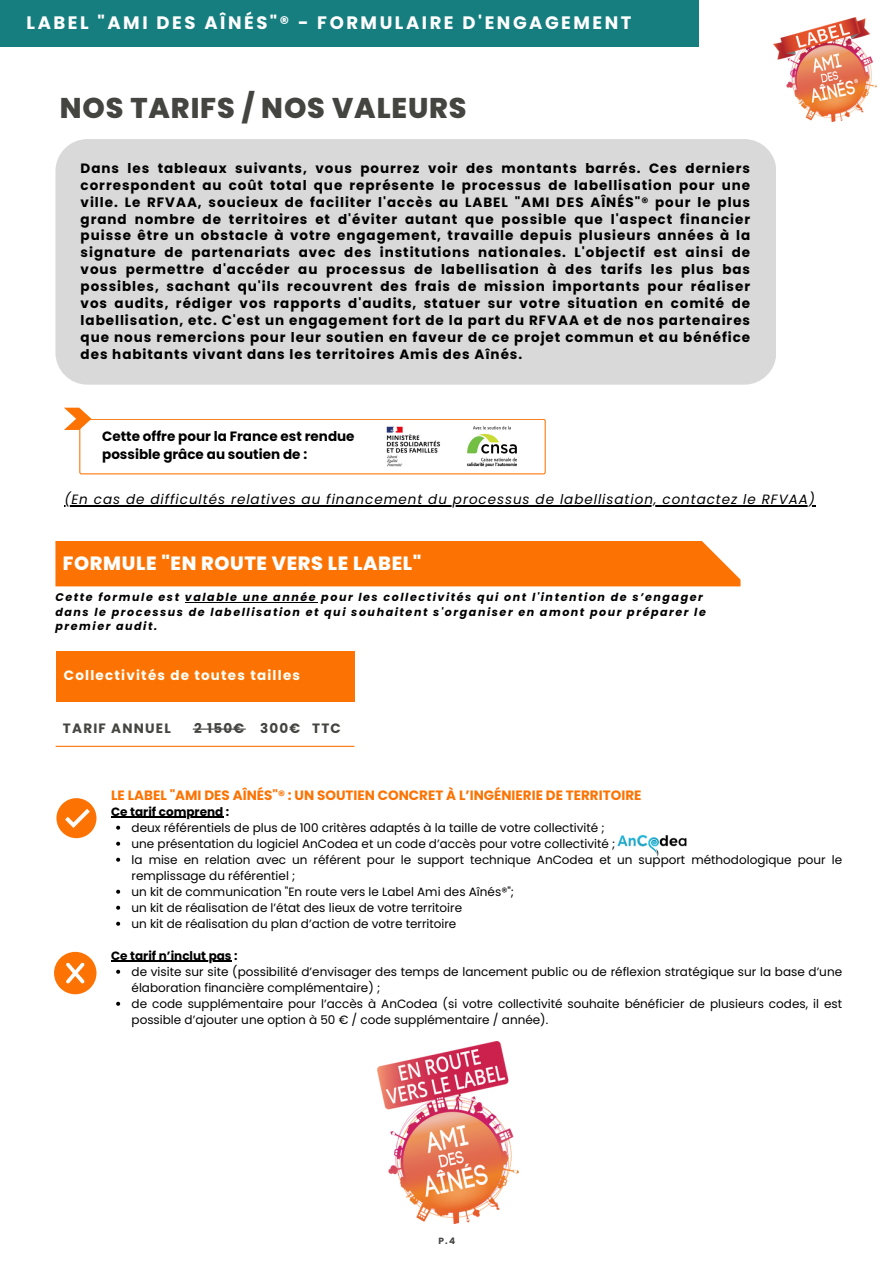
<style>
.page{position:relative;width:894px;height:1264px;background:#fff}
.page>*{position:absolute;margin:0;border:0;box-sizing:border-box;transform-origin:0 0}
.t1{font:800 28.5px "Poppins";letter-spacing:.03em;color:#444440}
.t2{font:800 19.2px "Poppins";letter-spacing:.03em;color:#fff}
.t3{font:700 18px "Poppins";letter-spacing:.14em;color:#fff}
.t4{font:700 13.5px/16.8px "Poppins";color:#000}
.t5{font:italic 13.5px "Poppins";letter-spacing:.07em;color:#000}
.t6{font:700 13.5px "Poppins";color:#fc7303}
.t7{font:700 13.5px "Poppins";letter-spacing:.09em;color:#fffff8}
.t8{font:700 13.5px "Poppins";letter-spacing:.09em;color:#444440}
.t9{font:12px/16px "Poppins";color:#000}
.t10{font:700 12px "Poppins";color:#000}
.t11{font:italic 700 11.1px/14.7px "Poppins";letter-spacing:.14em;color:#000}
.t12{font:700 9px "Poppins";color:#444440}
.s1{font-weight:700}
</style>
<div class="page">
<div style="left:0;top:0;width:697px;height:47px;background:#177e80"></div>
<div style="left:56px;top:798px;width:40px;height:40px;background:#fc7303;border-radius:50%"></div>
<svg style="left:65px;top:809px;width:25px;height:19px"></svg>
<div style="left:54px;top:951px;width:42px;height:43px;background:#fc7303;border-radius:50%"></div>
<svg style="left:66px;top:962px;width:19px;height:21px"></svg>
<img style="left:773px;top:17px;width:103px;height:105px">
<div style="left:55px;top:541px;width:685px;height:45px;background:#fc7303"></div>
<div style="left:56px;top:651px;width:298px;height:50px;background:#fc7303"></div>
<hr style="left:56px;top:745px;width:298px;height:2px;background:#fc7303">
<hr style="left:111px;top:816px;width:112px;height:1px;background:#000">
<svg style="left:116px;top:825px;width:4px;height:4px"></svg>
<svg style="left:116px;top:841px;width:4px;height:4px"></svg>
<svg style="left:116px;top:857px;width:4px;height:4px"></svg>
<svg style="left:116px;top:889px;width:4px;height:4px"></svg>
<svg style="left:116px;top:905px;width:4px;height:4px"></svg>
<svg style="left:116px;top:921px;width:4px;height:4px"></svg>
<hr style="left:111px;top:960px;width:120px;height:1px;background:#000">
<svg style="left:116px;top:969px;width:4px;height:4px"></svg>
<svg style="left:116px;top:1001px;width:4px;height:4px"></svg>
<img style="left:617px;top:834px;width:70px;height:23px">
<hr style="left:193px;top:728px;width:52px;height:1px;background:#444440">
<svg style="left:64px;top:407px;width:481px;height:67px"></svg>
<img style="left:377px;top:1041px;width:141px;height:182px">
<div style="left:55px;top:139px;width:721px;height:245px;background:#d9d9d9;border-radius:32px"></div>
<hr style="left:185px;top:601px;width:132px;height:1px;background:#000">
<hr style="left:64px;top:505px;width:751px;height:1px;background:#000">
<h4 class="t3" style="left:27px;top:10px;width:606px">LABEL "AMI DES AÎNÉS"® - FORMULAIRE D'ENGAGEMENT</h4>
<h3 class="t1" style="left:60px;top:88px;width:408px">NOS TARIFS / NOS VALEURS</h3>
<p class="t4" style="left:81px;top:160px;width:671px;text-align:justify">Dans les tableaux suivants, vous pourrez voir des montants barrés. Ces derniers correspondent au coût total que représente le processus de labellisation pour une ville. Le RFVAA, soucieux de faciliter l'accès au LABEL "AMI DES AÎNÉS"® pour le plus grand nombre de territoires et d'éviter autant que possible que l'aspect financier puisse être un obstacle à votre engagement, travaille depuis plusieurs années à la signature de partenariats avec des institutions nationales. L'objectif est ainsi de vous permettre d'accéder au processus de labellisation à des tarifs les plus bas possibles, sachant qu'ils recouvrent des frais de mission importants pour réaliser vos audits, rédiger vos rapports d'audits, statuer sur votre situation en comité de labellisation, etc. C'est un engagement fort de la part du RFVAA et de nos partenaires que nous remercions pour leur soutien en faveur de ce projet commun et au bénéfice des habitants vivant dans les territoires Amis des Aînés.</p>
<p class="t4" style="left:102px;top:427px;width:254px;line-height:18px">Cette offre pour la France est rendue possible grâce au soutien de :</p>
<p class="t5" style="left:64px;top:490px;width:752px">(En cas de difficultés relatives au financement du processus de labellisation, contactez le RFVAA)</p>
<h6 class="t2" style="left:63px;top:549px;width:360px">FORMULE "EN ROUTE VERS LE LABEL"</h6>
<h4 class="t11" style="left:55px;top:589px;width:651px">Cette formule est valable une année pour les collectivités qui ont l'intention de s’engager dans le processus de labellisation et qui souhaitent s'organiser en amont pour préparer le premier audit.</h4>
<h4 class="t7" style="left:64px;top:665px;width:238px">Collectivités de toutes tailles</h4>
<h3 class="t8" style="left:63px;top:719px;width:109px">TARIF ANNUEL</h3>
<p class="t8" style="left:194px;top:719px;width:52px">2 150€</p>
<p class="t8" style="left:260px;top:719px;width:42px">300€</p>
<p class="t8" style="left:312px;top:719px;width:30px">TTC</p>
<p class="t6" style="left:111px;top:785px;width:531px">LE LABEL "AMI DES AÎNÉS"® : UN SOUTIEN CONCRET À L’INGÉNIERIE DE TERRITOIRE</p>
<h2 class="t9" style="left:131px;top:803px;width:474px;text-indent:-20px"><span class="s1">Ce tarif comprend :<br></span>deux référentiels de plus de 100 critères adaptés à la taille de votre collectivité ;</h2>
<h1 class="t9" style="left:131px;top:835px;width:485px">une présentation du logiciel AnCodea et un code d’accès pour votre collectivité ;</h1>
<p class="t9" style="left:131px;top:851px;width:711px">la mise en relation avec un référent pour le support technique AnCodea et un support méthodologique pour le remplissage du référentiel ;</p>
<h4 class="t9" style="left:131px;top:883px;width:384px">un kit de communication "En route vers le Label Ami des Aînés®";</h4>
<p class="t9" style="left:131px;top:899px;width:332px">un kit de réalisation de l’état des lieux de votre territoire</p>
<h4 class="t9" style="left:131px;top:915px;width:326px">un kit de réalisation du plan d’action de votre territoire</h4>
<p class="t10" style="left:111px;top:947px;width:128px">Ce tarif n’inclut pas :</p>
<p class="t9" style="left:131px;top:963px;width:711px">de visite sur site (possibilité d’envisager des temps de lancement public ou de réflexion stratégique sur la base d’une élaboration financière complémentaire) ;</p>
<h2 class="t9" style="left:131px;top:995px;width:711px">de code supplémentaire pour l’accès à AnCodea (si votre collectivité souhaite bénéficier de plusieurs codes, il est possible d’ajouter une option à 50 € / code supplémentaire / année).</h2>
<h3 class="t12" style="left:438px;top:1234px;width:18px">P.4</h3>
</div>
